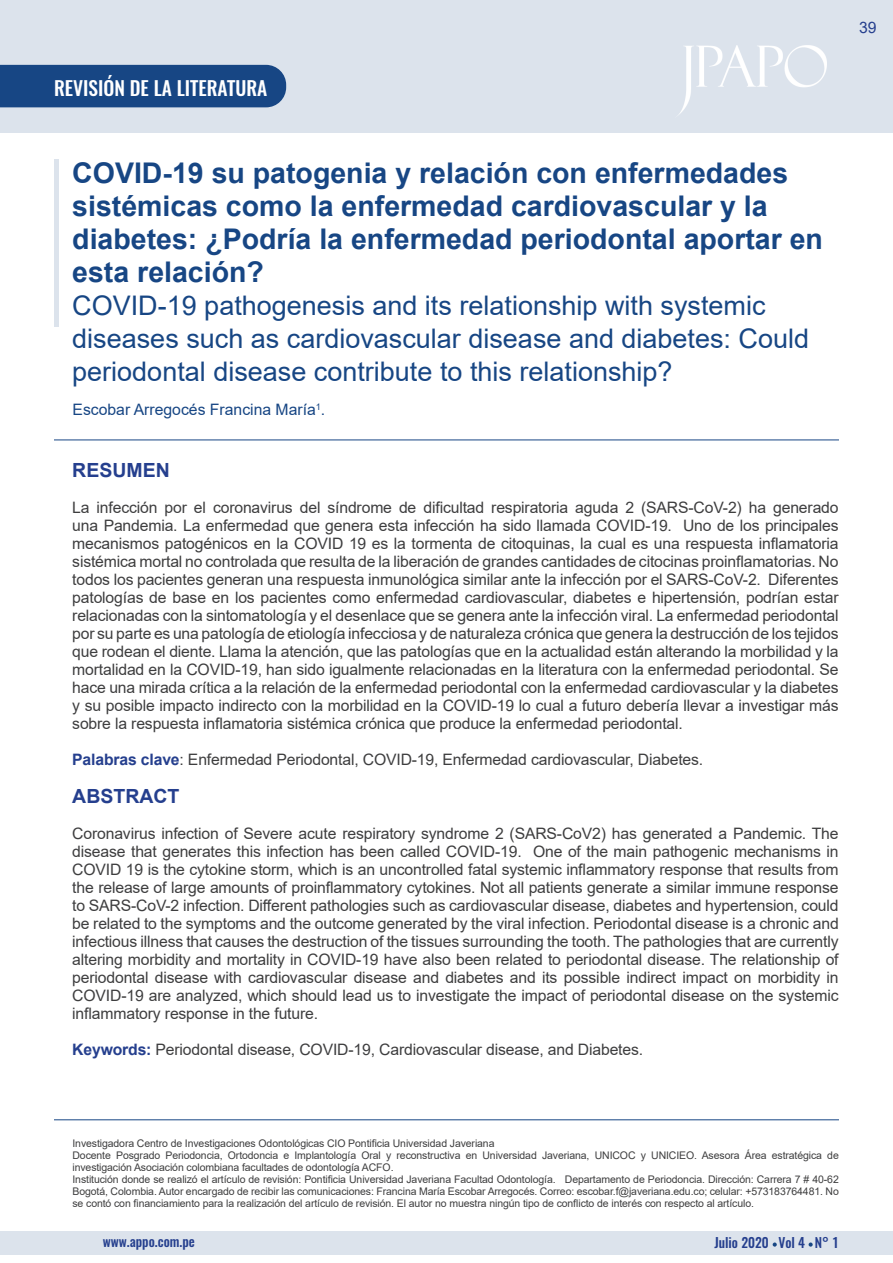
<style>
.page{position:relative;width:893px;height:1263px;background:#fff}
.page>*{position:absolute;margin:0;border:0;box-sizing:border-box;transform-origin:0 0}
.t1{font:700 28.5px/33px "Arial";color:#174684}
.t2{font:27px/33px "Arial";color:#174684}
.t3{font:500 19.5px "Oswald";color:#fff}
.t4{font:700 19.5px "Arial";color:#253f8e}
.t5{font:15.75px/18px "Arial";letter-spacing:-.01em;color:#3e3e3f;text-align:justify}
.t6{font:15.75px "Arial";color:#174684}
.t7{font:15.75px "Arial";color:#253f8e}
.t8{font:500 13.5px "Oswald";color:#253f8e}
.t9{font:10.5px/12px "Arial";letter-spacing:-.01em;color:#3e3e3f}
.s1{font-weight:700;color:#253f8e}
</style>
<div class="page">
<div style="left:0;top:1231px;width:893px;height:23px;background:#dce3ec"></div>
<svg style="left:773px;top:1242px;width:4px;height:4px"></svg>
<svg style="left:809px;top:1242px;width:4px;height:4px"></svg>
<div style="left:0;top:0;width:893px;height:132px;background:#dce3ec"></div>
<img style="left:678px;top:45px;width:149px;height:70px">
<div style="left:54px;top:159px;width:5px;height:167px;background:#dce3ec"></div>
<hr style="left:54px;top:440px;width:785px;height:1px;background:#174684">
<hr style="left:54px;top:1119px;width:785px;height:1px;background:#174684">
<div style="left:0;top:65px;width:286px;height:42px;background:#174684"></div>
<p class="t3" style="left:54px;top:75px;width:215px">REVISIÓN DE LA LITERATURA</p>
<p class="t7" style="left:859px;top:16px;width:19px">39</p>
<h1 class="t1" style="left:72px;top:157px;width:752px">COVID-19 su patogenia y relación con enfermedades sistémicas como la enfermedad cardiovascular y la diabetes: ¿Podría la enfermedad periodontal aportar en esta relación?</h1>
<h2 class="t2" style="left:72px;top:289px;width:738px">COVID-19 pathogenesis and its relationship with systemic diseases such as cardiovascular disease and diabetes: Could periodontal disease contribute to this relationship?</h2>
<p class="t6" style="left:72px;top:399px;width:254px">Escobar Arregocés Francina María<sup>1</sup>.</p>
<p class="t4" style="left:72px;top:457px;width:99px">RESUMEN</p>
<p class="t5" style="left:72px;top:499px;width:768px">La infección por el coronavirus del síndrome de dificultad respiratoria aguda 2 (SARS-CoV-2) ha generado una Pandemia. La enfermedad que genera esta infección ha sido llamada COVID-19. Uno de los principales mecanismos patogénicos en la COVID 19 es la tormenta de citoquinas, la cual es una respuesta inflamatoria sistémica mortal no controlada que resulta de la liberación de grandes cantidades de citocinas proinflamatorias. No todos los pacientes generan una respuesta inmunológica similar ante la infección por el SARS-CoV-2. Diferentes patologías de base en los pacientes como enfermedad cardiovascular, diabetes e hipertensión, podrían estar relacionadas con la sintomatología y el desenlace que se genera ante la infección viral. La enfermedad periodontal por su parte es una patología de etiología infecciosa y de naturaleza crónica que genera la destrucción de los tejidos que rodean el diente. Llama la atención, que las patologías que en la actualidad están alterando la morbilidad y la mortalidad en la COVID-19, han sido igualmente relacionadas en la literatura con la enfermedad periodontal. Se hace una mirada crítica a la relación de la enfermedad periodontal con la enfermedad cardiovascular y la diabetes y su posible impacto indirecto con la morbilidad en la COVID-19 lo cual a futuro debería llevar a investigar más sobre la respuesta inflamatoria sistémica crónica que produce la enfermedad periodontal.</p>
<p class="t5" style="left:72px;top:751px;width:632px"><span class="s1">Palabras clave</span>: Enfermedad Periodontal, COVID-19, Enfermedad cardiovascular, Diabetes.</p>
<p class="t4" style="left:72px;top:782px;width:109px">ABSTRACT</p>
<p class="t5" style="left:72px;top:824px;width:768px">Coronavirus infection of Severe acute respiratory syndrome 2 (SARS-CoV2) has generated a Pandemic. The disease that generates this infection has been called COVID-19. One of the main pathogenic mechanisms in COVID 19 is the cytokine storm, which is an uncontrolled fatal systemic inflammatory response that results from the release of large amounts of proinflammatory cytokines. Not all patients generate a similar immune response to SARS-CoV-2 infection. Different pathologies such as cardiovascular disease, diabetes and hypertension, could be related to the symptoms and the outcome generated by the viral infection. Periodontal disease is a chronic and infectious illness that causes the destruction of the tissues surrounding the tooth. The pathologies that are currently altering morbidity and mortality in COVID-19 have also been related to periodontal disease. The relationship of periodontal disease with cardiovascular disease and diabetes and its possible indirect impact on morbidity in COVID-19 are analyzed, which should lead us to investigate the impact of periodontal disease on the systemic inflammatory response in the future.</p>
<p class="t5" style="left:72px;top:1040px;width:572px"><span class="s1">Keywords:</span> Periodontal disease, COVID-19, Cardiovascular disease, and Diabetes.</p>
<p class="t9" style="left:72px;top:1137px;width:768px">Investigadora Centro de Investigaciones Odontológicas CIO Pontificia Universidad Javeriana<br>Docente Posgrado Periodoncia, Ortodoncia e Implantología Oral y reconstructiva en Universidad Javeriana, UNICOC y UNICIEO. Asesora Área estratégica de investigación Asociación colombiana facultades de odontología ACFO.<br>Institución donde se realizó el artículo de revisión: Pontificia Universidad Javeriana Facultad Odontología. Departamento de Periodoncia. Dirección: Carrera 7 # 40-62<br>Bogotá, Colombia. Autor encargado de recibir las comunicaciones: Francina María Escobar Arregocés. Correo: escobar.f@javeriana.edu.co; celular: +573183764481. No se contó con financiamiento para la realización del artículo de revisión. El autor no muestra ningún tipo de conflicto de interés con respecto al artículo.</p>
<p class="t8" style="left:103px;top:1232px;width:94px">www.appo.com.pe</p>
<p class="t8" style="left:714px;top:1233px;width:126px">Julio 2020 Vol 4 N° 1</p>
</div>
